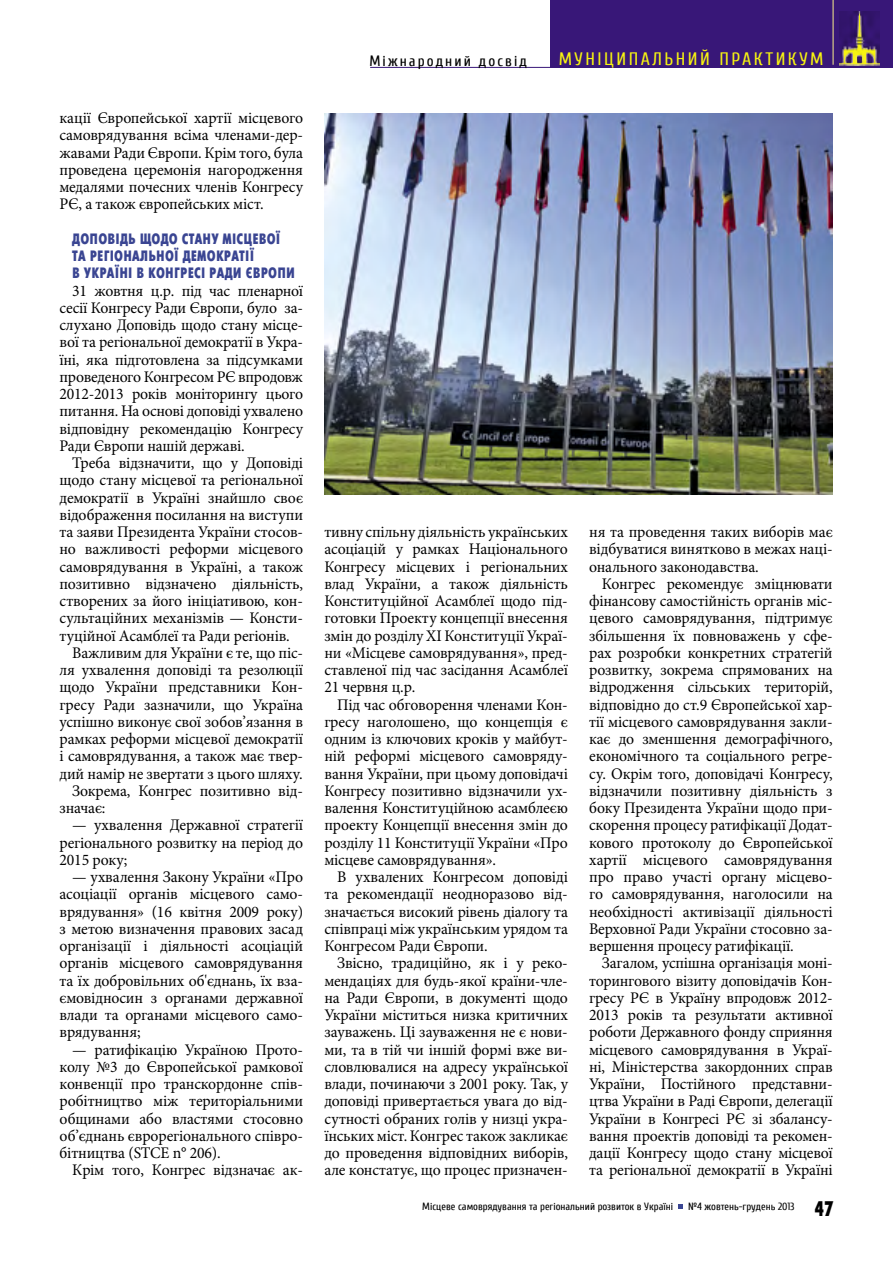
<style>
.page{position:relative;width:893px;height:1263px;background:#fff}
.page>*{position:absolute;margin:0;border:0;box-sizing:border-box;transform-origin:0 0}
.t1{font:21px "Futuris X Cond CTT";color:#000}
.t2{font:18px "Cuprum";letter-spacing:.14em;color:#f7f410}
.t3{font:16.2px/17.2px "Minion Pro";letter-spacing:-.01em;color:#000;text-align:justify}
.t4{font:15px/17.2px "Futuris X Cond C";letter-spacing:.015em;color:#3a4592}
.t5{font:15px "Cuprum";letter-spacing:.14em;color:#000}
.t6{font:10.5px "Cuprum";color:#000}
</style>
<div class="page">
<div style="left:550px;top:0;width:343px;height:68px;background:#381778"></div>
<img style="left:839px;top:12px;width:41px;height:54px">
<svg style="left:678px;top:1204px;width:5px;height:5px"></svg>
<hr style="left:833px;top:0;width:1px;height:65px;background:#f9ef89">
<hr style="left:370px;top:67px;width:180px;height:1px;background:#381778">
<img style="left:325px;top:114px;width:508px;height:381px">
<p class="t3" style="left:60px;top:109px;width:245px">кації Європейської хартії місцевого самоврядування всіма членами-дер&shy;жавами Ради Європи. Крім того, була проведена церемонія нагородження медалями почесних членів Конгресу РЄ, а також європейських міст.</p>
<p class="t4" style="left:72px;top:230px;width:224px">Доповідь щодо стану місцевої та регіональної демократії<br>в Україні в Конгресі Ради Європи</p>
<p class="t3" style="left:60px;top:282px;width:245px;text-indent:13px">31 жовтня ц.р. під час пленарної сесії Конгресу Ради Європи, було за&shy;слухано Доповідь щодо стану місце&shy;вої та регіональної демократії в Укра&shy;їні, яка підготовлена за підсумками проведеного Конгресом РЄ впродовж 2012-2013 років моніторингу цього питання. На основі доповіді ухвалено відповідну рекомендацію Конгресу Ради Європи нашій державі.</p>
<p class="t3" style="left:72px;top:454px;width:232px">Треба відзначити, що у Доповіді</p>
<p class="t3" style="left:60px;top:472px;width:245px">щодо стану місцевої та регіональної</p>
<p class="t3" style="left:60px;top:489px;width:245px">демократії в Україні знайшло своє</p>
<p class="t3" style="left:60px;top:506px;width:245px">відображення посилання на виступи</p>
<p class="t3" style="left:60px;top:523px;width:245px">та заяви Президента України стосов-</p>
<p class="t3" style="left:60px;top:541px;width:245px">но важливості реформи місцевого</p>
<p class="t3" style="left:60px;top:558px;width:245px">самоврядування в Україні, а також</p>
<p class="t3" style="left:60px;top:575px;width:245px">позитивно відзначено діяльність,</p>
<p class="t3" style="left:60px;top:592px;width:245px">створених за його ініціативою, кон-</p>
<p class="t3" style="left:60px;top:610px;width:245px">сультаційних механізмів — Консти-</p>
<p class="t3" style="left:60px;top:627px;width:232px">туційної Асамблеї та Ради регіонів.</p>
<p class="t3" style="left:72px;top:644px;width:232px">Важливим для України є те, що піс-</p>
<p class="t3" style="left:60px;top:661px;width:245px">ля ухвалення доповіді та резолюції</p>
<p class="t3" style="left:60px;top:679px;width:245px">щодо України представники Кон-</p>
<p class="t3" style="left:60px;top:696px;width:245px">гресу Ради зазначили, що Україна</p>
<p class="t3" style="left:60px;top:713px;width:245px">успішно виконує свої зобов’язання в</p>
<p class="t3" style="left:60px;top:730px;width:245px">рамках реформи місцевої демократії</p>
<p class="t3" style="left:60px;top:748px;width:245px">і самоврядування, а також має твер-</p>
<p class="t3" style="left:60px;top:765px;width:245px">дий намір не звертати з цього шляху.</p>
<p class="t3" style="left:72px;top:782px;width:232px">Зокрема, Конгрес позитивно від-</p>
<p class="t3" style="left:60px;top:799px;width:47px">значає:</p>
<p class="t3" style="left:60px;top:817px;width:245px;text-indent:13px">— ухвалення Державної стратегії регіонального розвитку на період до 2015 року;</p>
<p class="t3" style="left:60px;top:868px;width:245px;text-indent:13px">— ухвалення Закону України «Про асоціації органів місцевого само&shy;врядування» (16 квітня 2009 року) з метою визначення правових засад організації і діяльності асоціацій органів місцевого самоврядування та їх добровільних об'єднань, їх вза&shy;ємовідносин з органами державної влади та органами місцевого само&shy;врядування;</p>
<p class="t3" style="left:60px;top:1041px;width:245px;text-indent:13px">— ратифікацію Україною Прото&shy;колу №3 до Європейської рамкової конвенції про транскордонне спів&shy;робітництво між територіальними общинами або властями стосовно об’єднань єврорегіонального співро&shy;бітництва (STCE n° 206).</p>
<p class="t3" style="left:72px;top:1162px;width:232px">Крім того, Конгрес відзначає ак-</p>
<p class="t5" style="left:369px;top:52px;width:159px">Міжнародний досвід</p>
<p class="t2" style="left:559px;top:49px;width:266px">муніципальний практикум</p>
<p class="t3" style="left:324px;top:523px;width:245px">тивну спільну діяльність українських асоціацій у рамках Національного Конгресу місцевих і регіональних влад України, а також діяльність Конституційної Асамблеї щодо під&shy;готовки Проекту концепції внесення змін до розділу XI Конституції Украї&shy;ни «Місцеве самоврядування», пред&shy;ставленої під час засідання Асамблеї 21 червня ц.р.</p>
<p class="t3" style="left:324px;top:696px;width:245px;text-indent:13px">Під час обговорення членами Кон&shy;гресу наголошено, що концепція є одним із ключових кроків у майбут&shy;ній реформі місцевого самовряду&shy;вання України, при цьому доповідачі Конгресу позитивно відзначили ух&shy;валення Конституційною асамблеєю проекту Концепції внесення змін до розділу 11 Конституції України «Про місцеве самоврядування».</p>
<p class="t3" style="left:324px;top:868px;width:245px;text-indent:13px">В ухвалених Конгресом доповіді та рекомендації неодноразово від&shy;значається високий рівень діалогу та співпраці між українським урядом та Конгресом Ради Європи.</p>
<p class="t3" style="left:324px;top:955px;width:245px;text-indent:13px">Звісно, традиційно, як і у реко&shy;мендаціях для будь-якої країни-чле&shy;на Ради Європи, в документі щодо України міститься низка критичних зауважень. Ці зауваження не є нови&shy;ми, та в тій чи іншій формі вже ви&shy;словлювалися на адресу української влади, починаючи з 2001 року. Так, у доповіді привертається увага до від&shy;сутності обраних голів у низці укра&shy;їнських міст. Конгрес також закликає до проведення відповідних виборів, але констатує, що процес призначен-</p>
<p class="t3" style="left:589px;top:523px;width:245px">ня та проведення таких виборів має відбуватися винятково в межах наці&shy;онального законодавства.</p>
<p class="t3" style="left:589px;top:575px;width:245px;text-indent:13px">Конгрес рекомендує зміцнювати фінансову самостійність органів міс&shy;цевого самоврядування, підтримує збільшення їх повноважень у сфе&shy;рах розробки конкретних стратегій розвитку, зокрема спрямованих на відродження сільських територій, відповідно до ст.9 Європейської хар&shy;тії місцевого самоврядування закли&shy;кає до зменшення демографічного, економічного та соціального регре&shy;су. Окрім того, доповідачі Конгресу, відзначили позитивну діяльність з боку Президента України щодо при&shy;скорення процесу ратифікації Додат&shy;кового протоколу до Європейської хартії місцевого самоврядування про право участі органу місцево&shy;го самоврядування, наголосили на необхідності активізації діяльності Верховної Ради України стосовно за&shy;вершення процесу ратифікації.</p>
<p class="t3" style="left:589px;top:955px;width:245px;text-indent:13px">Загалом, успішна організація моні&shy;торингового візиту доповідачів Кон&shy;гресу РЄ в Україну впродовж 2012- 2013 років та результати активної роботи Державного фонду сприяння місцевого самоврядування в Украї&shy;ні, Міністерства закордонних справ України, Постійного представни&shy;цтва України в Раді Європи, делегації України в Конгресі РЄ зі збалансу&shy;вання проектів доповіді та рекомен&shy;дації Конгресу щодо стану місцевої та регіональної демократії в Україні</p>
<p class="t6" style="left:422px;top:1200px;width:252px">Місцеве самоврядування та регіональний розвиток в Україні</p>
<p class="t6" style="left:688px;top:1200px;width:108px">№4 жовтень-грудень 2013</p>
<p class="t1" style="left:815px;top:1197px;width:20px">47</p>
</div>
